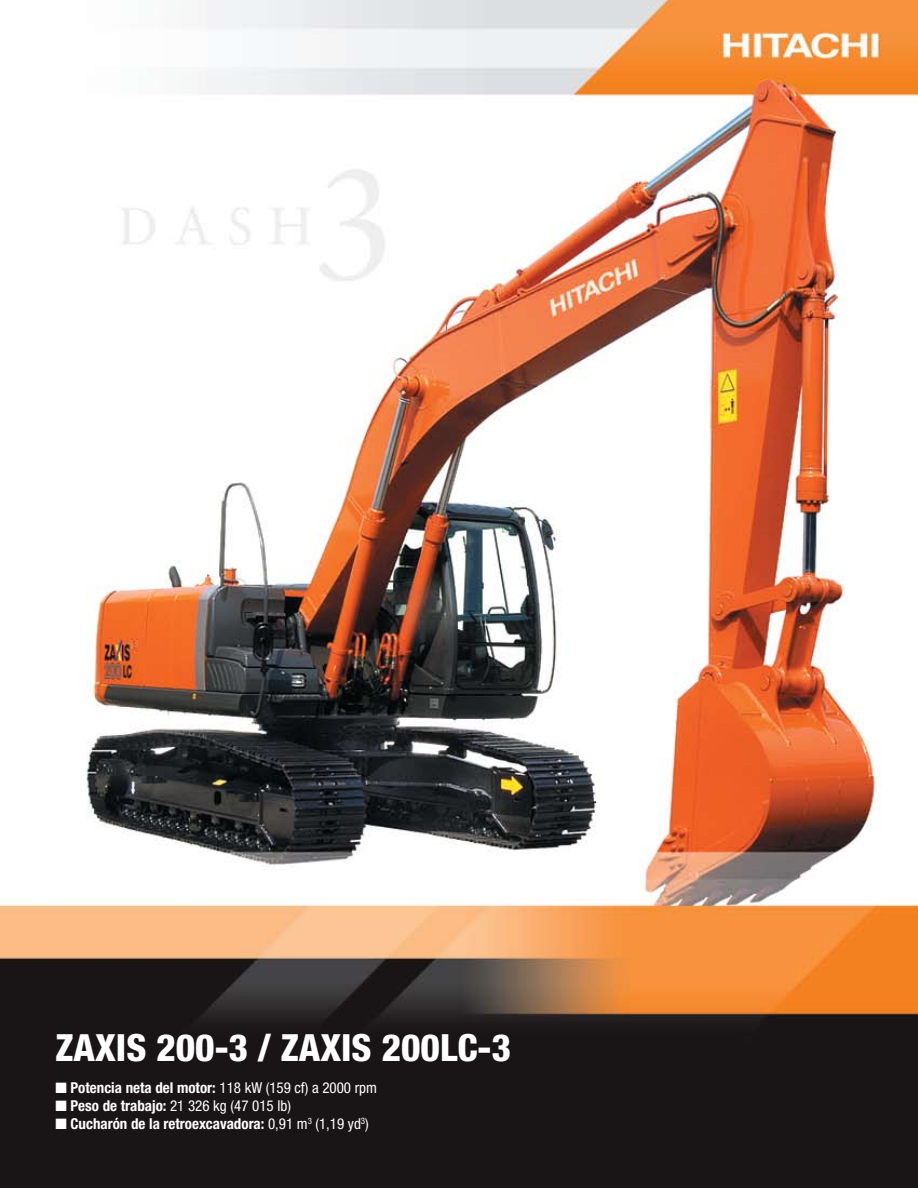
<style>
.page{position:relative;width:918px;height:1188px;background:#fff}
.page>*{position:absolute;margin:0;border:0;box-sizing:border-box;transform-origin:0 0}
.t1{font:800 condensed 37.5px "Helvetica Neue LT Std";color:#fff}
.t2{font:700 condensed 15px "Helvetica Neue LT Std";color:#fff}
.t3{font:condensed 15px "Helvetica Neue LT Std";color:#fff}
.s1{font-weight:400}
.s2{font-weight:700}
</style>
<div class="page">
<img style="left:0;top:0;width:918px;height:1188px">
<h1 class="t1" style="left:56px;top:1024px;width:457px">ZAXIS 200-3 / ZAXIS 200LC-3</h1>
<p class="t2" style="left:56px;top:1078px;width:323px">■ Potencia neta del motor: <span class="s1">118 kW (159 cf) a 2000 rpm</span></p>
<p class="t3" style="left:56px;top:1097px;width:237px">■ <span class="s2">Peso de trabajo:</span> 21 326 kg (47 015 lb)</p>
<p class="t2" style="left:56px;top:1114px;width:315px">■ Cucharón de la retroexcavadora: <span class="s1">0,91 m</span><sup>3</sup> <span class="s1">(1,19 yd</span><sup>3</sup><span class="s1">)</span></p>
</div>
